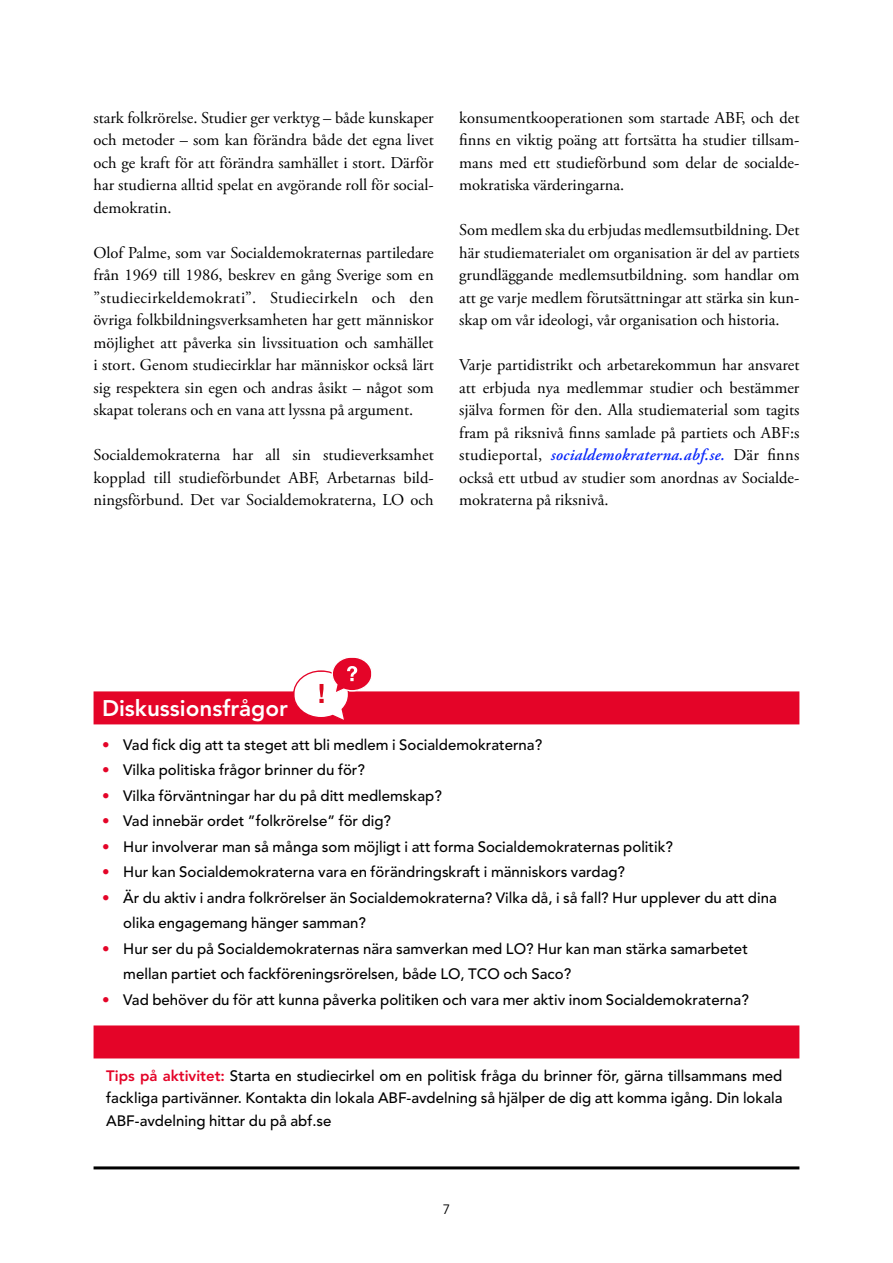
<style>
.page{position:relative;width:893px;height:1263px;background:#fff}
.page>*{position:absolute;margin:0;border:0;box-sizing:border-box;transform-origin:0 0}
.indexfält{font:800 22.5px "Avenir LT Pro";color:#fff}
.Bröd_11_15{font:16.5px/22.5px "Adobe Garamond Pro";color:#000;text-align:justify}
.Bröd_11_15-2{font:500 15px/22.5px "Avenir LT Pro";color:#000;text-align:justify}
.t1{font:13.5px "Avenir LT Pro";color:#000}
.s1{font-weight:600;font-style:italic;color:#0b28fa}
.s2{color:#e40428}
.s3{font-weight:800;color:#e40428}
</style>
<div class="page">
<hr style="left:94px;top:1166px;width:705px;height:3px;background:#000">
<div style="left:94px;top:691px;width:705px;height:33px;background:#e40428"></div>
<div style="left:94px;top:1025px;width:705px;height:33px;background:#e40428"></div>
<svg style="left:292px;top:657px;width:81px;height:63px"></svg>
<p class="Bröd_11_15" style="left:94px;top:107px;width:342px">stark folkrörelse. Studier ger verktyg – både kunskaper och metoder – som kan förändra både det egna livet och ge kraft för att förändra samhället i stort. Därför har studierna alltid spelat en avgörande roll för social&shy;demokratin.</p>
<p class="Bröd_11_15" style="left:94px;top:242px;width:342px">Olof Palme, som var Socialdemokraternas partiledare från 1969 till 1986, beskrev en gång Sverige som en ”studiecirkeldemokrati”. Studiecirkeln och den övriga folkbildningsverksamheten har gett människor möjlighet att påverka sin livssituation och samhället i stort. Genom studiecirklar har människor också lärt sig respektera sin egen och andras åsikt – något som skapat tolerans och en vana att lyssna på argument.</p>
<p class="Bröd_11_15" style="left:94px;top:444px;width:342px">Socialdemokraterna har all sin studieverksamhet kopplad till studieförbundet ABF, Arbetarnas bild&shy;ningsförbund. Det var Socialdemokraterna, LO och</p>
<p class="Bröd_11_15" style="left:459px;top:107px;width:342px">konsumentkooperationen som startade ABF, och det finns en viktig poäng att fortsätta ha studier tillsam&shy;mans med ett studieförbund som delar de socialde&shy;mokratiska värderingarna.</p>
<p class="Bröd_11_15" style="left:459px;top:219px;width:342px">Som medlem ska du erbjudas medlemsutbildning. Det här studiematerialet om organisation är del av partiets grundläggande medlemsutbildning. som handlar om att ge varje medlem förutsättningar att stärka sin kun&shy;skap om vår ideologi, vår organisation och historia.</p>
<p class="Bröd_11_15" style="left:459px;top:354px;width:342px">Varje partidistrikt och arbetarekommun har ansvaret att erbjuda nya medlemmar studier och bestämmer själva formen för den. Alla studiematerial som tagits fram på riksnivå finns samlade på partiets och ABF:s studieportal, <span class="s1">socialdemokraterna.abf.se.</span> Där finns också ett utbud av studier som anordnas av Socialde&shy;mokraterna på riksnivå.</p>
<p class="indexfält" style="left:102px;top:695px;width:187px">Diskussionsfrågor</p>
<p class="Bröd_11_15-2" style="left:102px;top:734px;width:442px"><span class="s2">•</span> Vad fick dig att ta steget att bli medlem i Socialdemokraterna?</p>
<p class="Bröd_11_15-2" style="left:102px;top:759px;width:264px"><span class="s2">•</span> Vilka politiska frågor brinner du för?</p>
<p class="Bröd_11_15-2" style="left:102px;top:785px;width:341px"><span class="s2">•</span> Vilka förväntningar har du på ditt medlemskap?</p>
<p class="Bröd_11_15-2" style="left:102px;top:810px;width:291px"><span class="s2">•</span> Vad innebär ordet ”folkrörelse” för dig?</p>
<p class="Bröd_11_15-2" style="left:102px;top:836px;width:572px"><span class="s2">•</span> Hur involverar man så många som möjligt i att forma Socialdemokraternas politik?</p>
<p class="Bröd_11_15-2" style="left:102px;top:861px;width:525px"><span class="s2">•</span> Hur kan Socialdemokraterna vara en förändringskraft i människors vardag?</p>
<p class="Bröd_11_15-2" style="left:102px;top:887px;width:676px"><span class="s2">•</span> Är du aktiv i andra folkrörelser än Socialdemokraterna? Vilka då, i så fall? Hur upplever du att dina</p>
<p class="Bröd_11_15-2" style="left:123px;top:912px;width:244px">olika engagemang hänger samman?</p>
<p class="Bröd_11_15-2" style="left:102px;top:938px;width:647px"><span class="s2">•</span> Hur ser du på Socialdemokraternas nära samverkan med LO? Hur kan man stärka samarbetet</p>
<p class="Bröd_11_15-2" style="left:123px;top:963px;width:449px">mellan partiet och fackföreningsrörelsen, både LO, TCO och Saco?</p>
<p class="Bröd_11_15-2" style="left:102px;top:989px;width:648px"><span class="s2">•</span> Vad behöver du för att kunna påverka politiken och vara mer aktiv inom Socialdemokraterna?</p>
<p class="Bröd_11_15-2" style="left:106px;top:1065px;width:678px"><span class="s3">Tips på aktivitet:</span> Starta en studiecirkel om en politisk fråga du brinner för, gärna tillsammans med fackliga partivänner. Kontakta din lokala ABF-avdelning så hjälper de dig att komma igång. Din lokala ABF-avdelning hittar du på abf.se</p>
<p class="t1" style="left:443px;top:1201px;width:9px">7</p>
</div>
